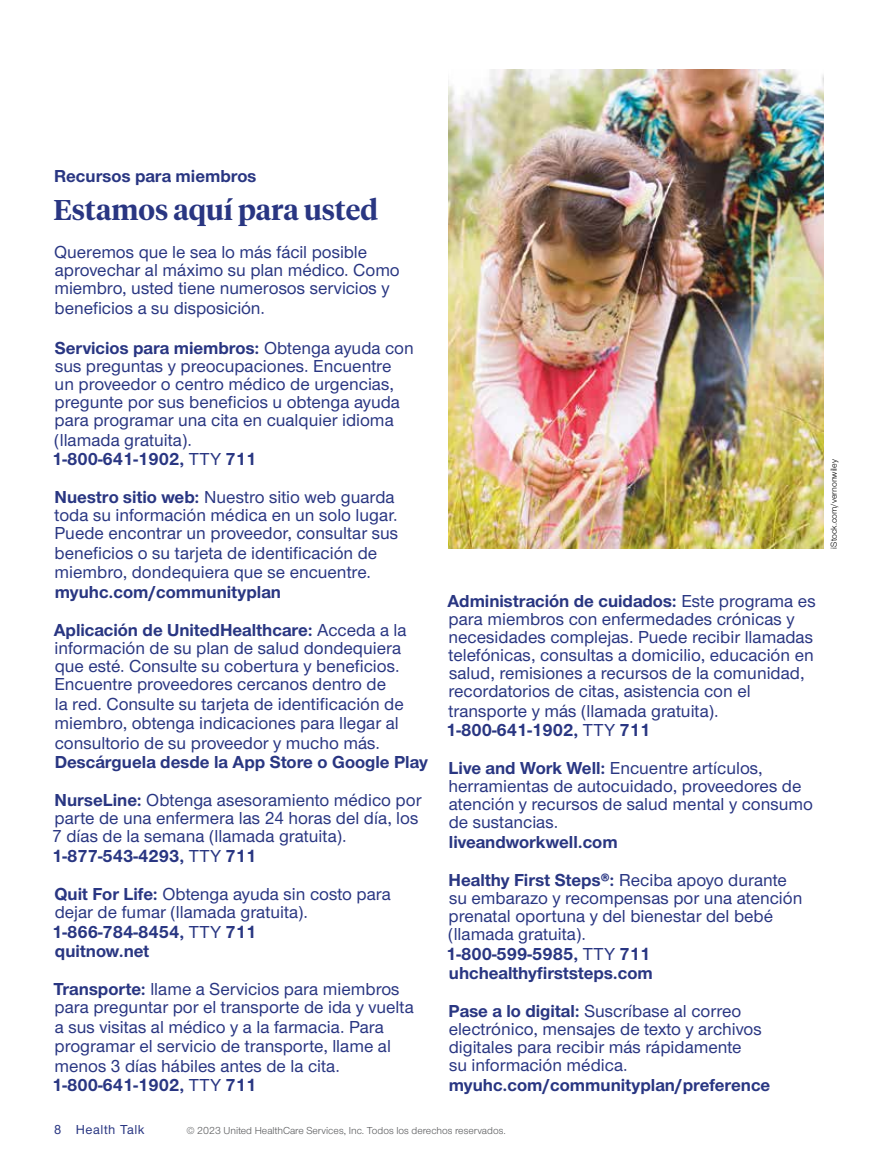
<style>
.page{position:relative;width:878px;height:1161px;background:#fff}
.page>*{position:absolute;margin:0;border:0;box-sizing:border-box;transform-origin:0 0}
.Summary_allnested_2{font:600 28.5px "UHC Serif Headline";color:#293682}
.Summary_allnested_2-2{font:500 18px/18.5px "UHC Sans";color:#293682}
.t1{font:700 18px "UHC Sans";color:#293682}
.Folio_V_AMC{font:500 13.5px "UHC Sans";letter-spacing:.04em;color:#293682}
.Legal_language_AMC{font:10.5px "UHC Sans";color:#58595b}
.Legal_language_AMC-2{font:9px "UHC Sans";color:#000}
.s1{font-weight:700}
</style>
<div class="page">
<img style="left:448px;top:70px;width:376px;height:479px">
<p class="t1" style="left:54px;top:164px;width:204px">Recursos para miembros</p>
<p class="Summary_allnested_2" style="left:54px;top:190px;width:326px">Estamos aquí para usted</p>
<p class="Summary_allnested_2-2" style="left:54px;top:242px;width:347px">Queremos que le sea lo más fácil posible aprovechar al máximo su plan médico. Como miembro, usted tiene numerosos servicios y beneficios a su disposición.</p>
<p class="Summary_allnested_2-2" style="left:52px;top:338px;width:363px"><span class="s1">Servicios para miembros:</span> Obtenga ayuda con sus preguntas y preocupaciones. Encuentre<br>un proveedor o centro médico de urgencias, pregunte por sus beneficios u obtenga ayuda para programar una cita en cualquier idioma (llamada gratuita).<br><span class="s1">1-800-641-1902,</span> TTY <span class="s1">711</span></p>
<p class="Summary_allnested_2-2" style="left:54px;top:487px;width:345px;line-height:18.9px"><span class="s1">Nuestro sitio web:</span> Nuestro sitio web guarda toda su información médica en un solo lugar.<br>Puede encontrar un proveedor, consultar sus beneficios o su tarjeta de identificación de miembro, dondequiera que se encuentre. <span class="s1">myuhc.com/communityplan</span></p>
<p class="Summary_allnested_2-2" style="left:54px;top:620px;width:376px;line-height:18.9px"><span class="s1">Aplicación de UnitedHealthcare:</span> Acceda a la información de su plan de salud dondequiera que esté. Consulte su cobertura y beneficios.<br>Encuentre proveedores cercanos dentro de<br>la red. Consulte su tarjeta de identificación de miembro, obtenga indicaciones para llegar al consultorio de su proveedor y mucho más.<br><span class="s1">Descárguela desde la App Store o Google Play</span></p>
<p class="Summary_allnested_2-2" style="left:52px;top:790px;width:371px"><span class="s1">NurseLine:</span> Obtenga asesoramiento médico por parte de una enfermera las 24 horas del día, los 7 días de la semana (llamada gratuita).<br><span class="s1">1-877-543-4293,</span> TTY <span class="s1">711</span></p>
<p class="Summary_allnested_2-2" style="left:52px;top:884px;width:340px;line-height:19px"><span class="s1">Quit For Life:</span> Obtenga ayuda sin costo para dejar de fumar (llamada gratuita).<br><span class="s1">1-866-784-8454,</span> TTY <span class="s1">711<br>quitnow.net</span></p>
<p class="Summary_allnested_2-2" style="left:52px;top:979px;width:363px;line-height:19.2px"><span class="s1">Transporte:</span> llame a Servicios para miembros para preguntar por el transporte de ida y vuelta a sus visitas al médico y a la farmacia. Para programar el servicio de transporte, llame al menos 3 días hábiles antes de la cita.<br><span class="s1">1-800-641-1902,</span> TTY <span class="s1">711</span></p>
<p class="Summary_allnested_2-2" style="left:446px;top:591px;width:371px"><span class="s1">Administración de cuidados:</span> Este programa es para miembros con enfermedades crónicas y necesidades complejas. Puede recibir llamadas telefónicas, consultas a domicilio, educación en salud, remisiones a recursos de la comunidad, recordatorios de citas, asistencia con el transporte y más (llamada gratuita).<br><span class="s1">1-800-641-1902,</span> TTY <span class="s1">711</span></p>
<p class="Summary_allnested_2-2" style="left:448px;top:758px;width:366px"><span class="s1">Live and Work Well:</span> Encuentre artículos, herramientas de autocuidado, proveedores de atención y recursos de salud mental y consumo de sustancias.<br><span class="s1">liveandworkwell.com</span></p>
<p class="Summary_allnested_2-2" style="left:446px;top:870px;width:358px"><span class="s1">Healthy First Steps®:</span> Reciba apoyo durante su embarazo y recompensas por una atención prenatal oportuna y del bienestar del bebé (llamada gratuita).<br><span class="s1">1-800-599-5985,</span> TTY <span class="s1">711 uhchealthyfirststeps.com</span></p>
<p class="Summary_allnested_2-2" style="left:448px;top:1001px;width:323px"><span class="s1">Pase a lo digital:</span> Suscríbase al correo electrónico, mensajes de texto y archivos digitales para recibir más rápidamente<br>su información médica. <span class="s1">myuhc.com/communityplan/preference</span></p>
<p class="Folio_V_AMC" style="left:54px;top:1120px;width:92px">8 Health Talk</p>
<p class="Legal_language_AMC" style="left:186px;top:1124px;width:321px">© 2023 United HealthCare Services, Inc. Todos los derechos reservados.</p>
<p class="Legal_language_AMC-2" style="left:827px;top:549px;width:91px;rotate:-90deg">iStock.com/vernonwiley</p>
</div>
